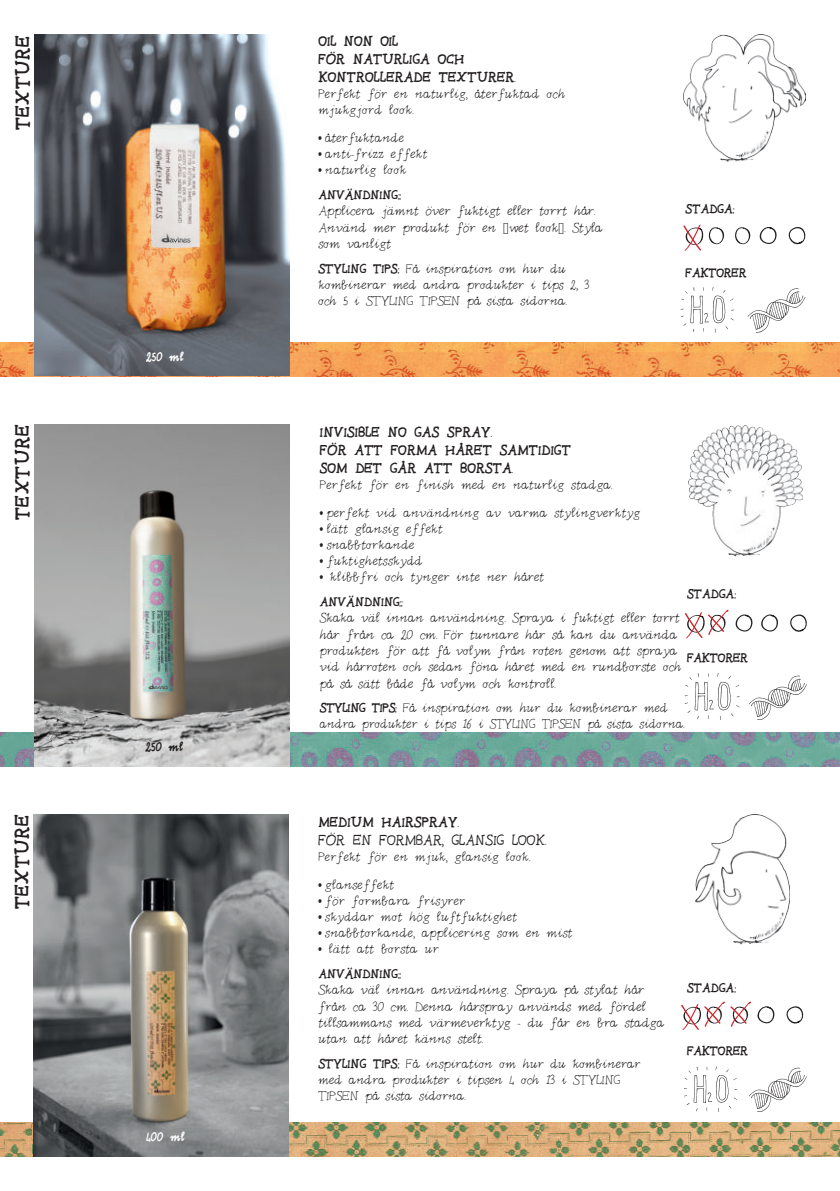
<style>
.page{position:relative;width:840px;height:1191px;background:#fff}
.page>*{position:absolute;margin:0;border:0;box-sizing:border-box;transform-origin:0 0}
.t1{font:800 25.2px "VITTORIA";letter-spacing:.025em;color:#231f20}
.t2{font:800 18px/18px "VITTORIA";letter-spacing:.01em;color:#231f20}
.t3{font:700 18px "VITTORIA";letter-spacing:.01em;color:#231f20}
.t4{font:16.2px/16.2px "VITTORIA";color:#231f20}
.t5{font:16px/16px "VITTORIA";letter-spacing:.01em;color:#231f20}
.t6{font:800 16px "VITTORIA";color:#231f20}
.t7{font:800 16px "VITTORIA";color:#fff}
.s1{font-weight:800;font-size:16.2px}
</style>
<div class="page">
<img style="left:32px;top:1122px;width:807px;height:34px">
<img style="left:0;top:1122px;width:32px;height:34px">
<img style="left:0;top:342px;width:839px;height:34px">
<img style="left:34px;top:34px;width:255px;height:342px">
<svg style="left:680px;top:287px;width:53px;height:46px"></svg>
<svg style="left:759px;top:227px;width:46px;height:18px"></svg>
<svg style="left:699px;top:224px;width:25px;height:26px"></svg>
<svg style="left:682px;top:225px;width:19px;height:26px"></svg>
<svg style="left:735px;top:227px;width:15px;height:18px"></svg>
<img style="left:683px;top:35px;width:121px;height:127px">
<svg style="left:747px;top:288px;width:58px;height:45px"></svg>
<img style="left:0;top:733px;width:839px;height:33px">
<img style="left:34px;top:424px;width:255px;height:342px">
<svg style="left:684px;top:610px;width:123px;height:28px"></svg>
<svg style="left:707px;top:614px;width:17px;height:18px"></svg>
<svg style="left:684px;top:673px;width:55px;height:47px"></svg>
<img style="left:688px;top:425px;width:114px;height:132px">
<svg style="left:749px;top:675px;width:57px;height:45px"></svg>
<img style="left:33px;top:814px;width:255px;height:342px">
<svg style="left:681px;top:1001px;width:122px;height:29px"></svg>
<svg style="left:703px;top:1006px;width:17px;height:18px"></svg>
<svg style="left:729px;top:1006px;width:17px;height:18px"></svg>
<svg style="left:684px;top:1066px;width:52px;height:46px"></svg>
<img style="left:695px;top:814px;width:93px;height:130px">
<svg style="left:749px;top:1067px;width:57px;height:45px"></svg>
<h1 class="t1" style="left:9px;top:130px;width:97px;rotate:-90deg">TEXTURE</h1>
<p class="t2" style="left:318px;top:33px;width:199px">OIL NON OIL<br>FÖR NATURLIGA OCH<br>KONTROLLERADE TEXTURER.</p>
<p class="t5" style="left:318px;top:86px;width:248px">Perfekt för en naturlig, återfuktad och mjukgjord look.</p>
<p class="t5" style="left:318px;top:130px;width:87px">• återfuktande</p>
<p class="t5" style="left:318px;top:146px;width:110px">• anti-frizz effekt</p>
<p class="t5" style="left:318px;top:163px;width:89px">• naturlig look</p>
<p class="t6" style="left:318px;top:186px;width:84px">ANVÄNDNING::</p>
<p class="t4" style="left:318px;top:204px;width:286px">Applicera jämnt över fuktigt eller torrt hår.<br>Använd mer produkt för en ฀wet look฀. Styla som vanligt</p>
<p class="t5" style="left:318px;top:261px;width:272px"><span class="s1">STYLING TIPS:</span> Få inspiration om hur du kombinerar med andra produkter i tips 2, 3 och 5 i STYLING TIPSEN på sista sidorna.</p>
<p class="t7" style="left:146px;top:348px;width:39px">250 ml</p>
<p class="t6" style="left:685px;top:200px;width:50px">STADGA:</p>
<p class="t6" style="left:685px;top:264px;width:62px">FAKTORER</p>
<h1 class="t1" style="left:9px;top:520px;width:97px;rotate:-90deg">TEXTURE</h1>
<h1 class="t1" style="left:8px;top:909px;width:97px;rotate:-90deg">TEXTURE</h1>
<p class="t6" style="left:145px;top:738px;width:39px">250 ml</p>
<p class="t7" style="left:146px;top:1128px;width:40px">400 ml</p>
<p class="t2" style="left:320px;top:424px;width:252px">INVISIBLE NO GAS SPRAY.<br>FÖR ATT FORMA HÅRET SAMTIDIGT<br>SOM DET GÅR ATT BORSTA.</p>
<p class="t5" style="left:320px;top:477px;width:294px">Perfekt för en finish med en naturlig stadga.</p>
<p class="t5" style="left:320px;top:505px;width:322px">• perfekt vid användning av varma stylingverktyg</p>
<p class="t5" style="left:320px;top:521px;width:124px">• lätt glansig effekt</p>
<p class="t5" style="left:320px;top:537px;width:96px">• snabbtorkande</p>
<p class="t5" style="left:320px;top:553px;width:104px">• fuktighetsskydd</p>
<p class="t5" style="left:320px;top:570px;width:226px">• klibbfri och tynger inte ner håret</p>
<p class="t6" style="left:320px;top:593px;width:84px">ANVÄNDNING::</p>
<p class="t4" style="left:320px;top:610px;width:363px">Skaka väl innan användning. Spraya i fuktigt eller torrt hår från ca 20 cm. För tunnare hår så kan du använda produkten för att få volym från roten genom att spraya vid hårroten och sedan föna håret med en rundborste och på så sätt både få volym och kontroll.</p>
<p class="t5" style="left:320px;top:700px;width:366px"><span class="s1">STYLING TIPS:</span> Få inspiration om hur du kombinerar med andra produkter i tips 16 i STYLING TIPSEN på sista sidorna.</p>
<p class="t6" style="left:686px;top:585px;width:50px">STADGA:</p>
<p class="t6" style="left:686px;top:649px;width:62px">FAKTORER</p>
<p class="t2" style="left:318px;top:813px;width:142px">MEDIUM HAIRSPRAY.</p>
<p class="t3" style="left:318px;top:830px;width:229px">FÖR EN FORMBAR, GLANSIG LOOK.</p>
<p class="t5" style="left:318px;top:849px;width:213px">Perfekt för en mjuk, glansig look.</p>
<p class="t5" style="left:318px;top:877px;width:77px">• glanseffekt</p>
<p class="t5" style="left:318px;top:893px;width:148px">• för formbara frisyrer</p>
<p class="t5" style="left:318px;top:909px;width:200px">• skyddar mot hög luftfuktighet</p>
<p class="t5" style="left:318px;top:925px;width:255px">• snabbtorkande, applicering som en mist</p>
<p class="t5" style="left:318px;top:941px;width:122px">• lätt att borsta ur</p>
<p class="t6" style="left:318px;top:965px;width:84px">ANVÄNDNING::</p>
<p class="t4" style="left:318px;top:982px;width:347px">Skaka väl innan användning. Spraya på stylat hår från ca 30 cm. Denna hårspray används med fördel tillsammans med värmeverktyg - du får en bra stadga utan att håret känns stelt.</p>
<p class="t5" style="left:318px;top:1056px;width:323px"><span class="s1">STYLING TIPS:</span> Få inspiration om hur du kombinerar med andra produkter i tipsen 4 och 13 i STYLING<br>TIPSEN på sista sidorna.</p>
<p class="t6" style="left:686px;top:978px;width:50px">STADGA:</p>
<p class="t6" style="left:686px;top:1042px;width:62px">FAKTORER</p>
</div>
